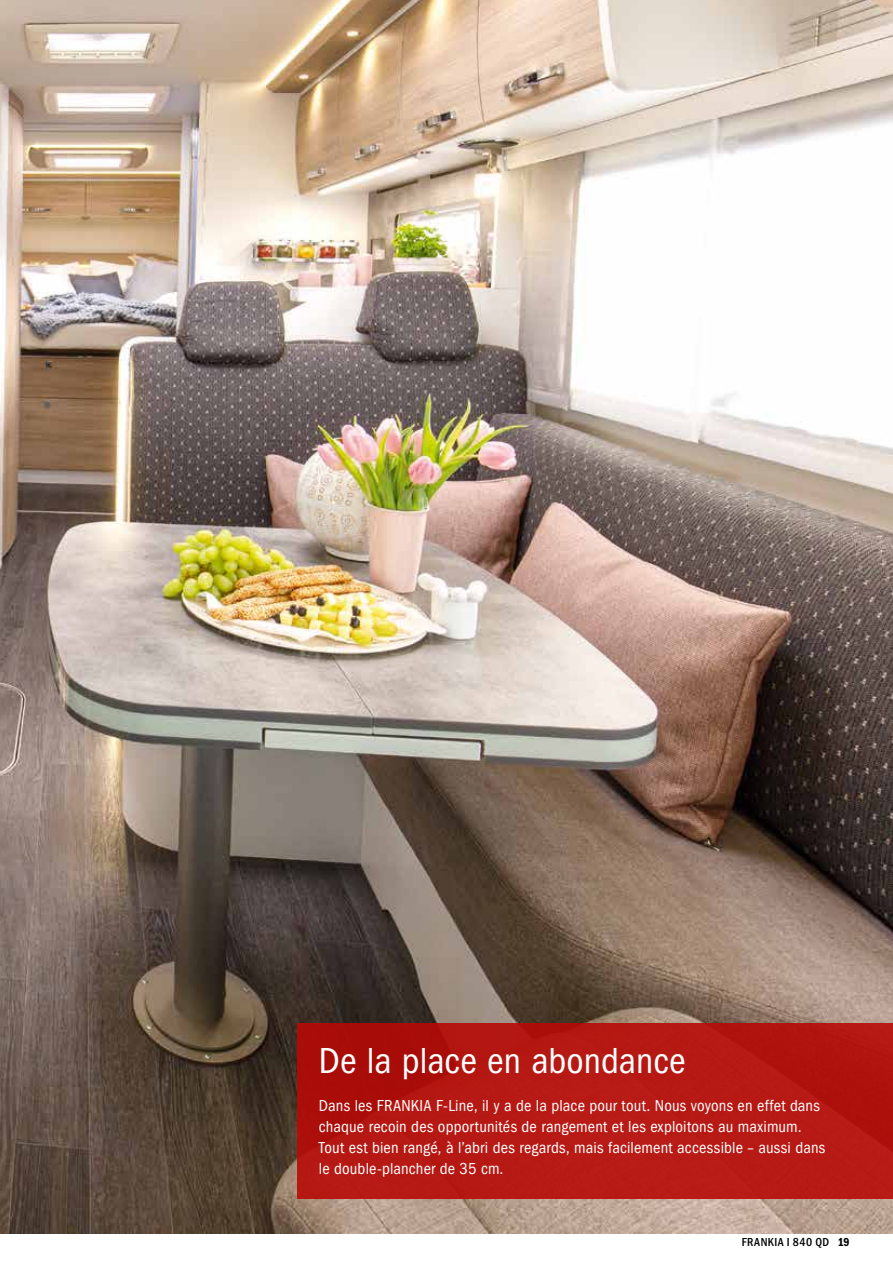
<style>
.page{position:relative;width:893px;height:1263px;background:#fff}
.page>*{position:absolute;margin:0;border:0;box-sizing:border-box;transform-origin:0 0}
.t1{font:condensed 37.5px "Franklin Gothic";color:#fff}
.t2{font:condensed 16.5px/21px "Franklin Gothic";letter-spacing:.01em;color:#fff}
.t3{font:500 condensed 12px "Franklin Gothic";letter-spacing:.035em;color:#000}
.s1{font-weight:600}
</style>
<div class="page">
<img style="left:0;top:0;width:893px;height:1233px">
<div style="left:298px;top:1023px;width:595px;height:176px;background:linear-gradient(to right,#b1140f,#b71914)"></div>
<h1 class="t1" style="left:319px;top:1039px;width:368px">De la place en abondance</h1>
<p class="t2" style="left:319px;top:1095px;width:508px">Dans les FRANKIA F-Line, il y a de la place pour tout. Nous voyons en effet dans chaque recoin des opportunités de rangement et les exploitons au maximum.<br>Tout est bien rangé, à l’abri des regards, mais facilement accessible – aussi dans le double-plancher de 35 cm.</p>
<p class="t3" style="left:742px;top:1236px;width:110px">FRANKIA I 840 QD <span class="s1">19</span></p>
</div>
